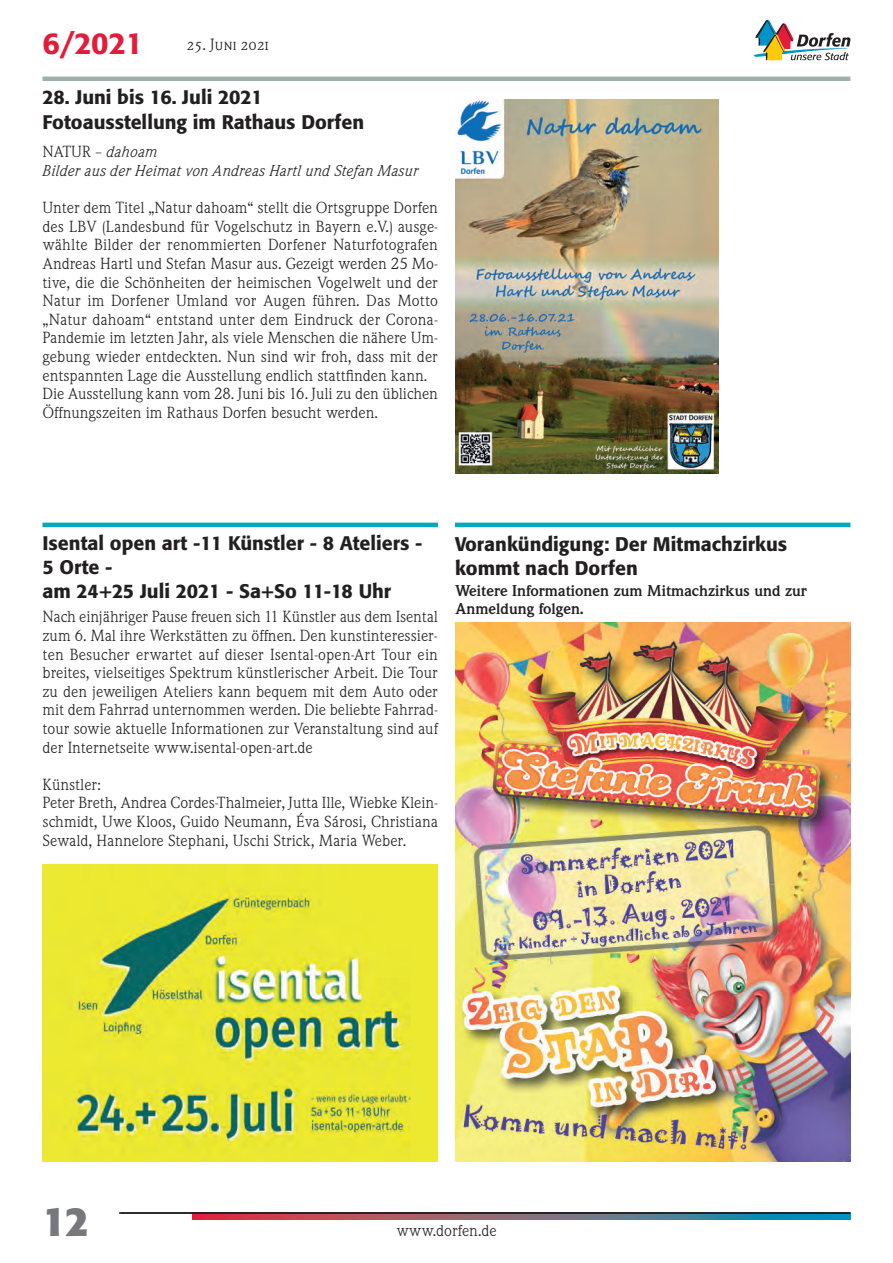
<style>
.page{position:relative;width:893px;height:1263px;background:#fff}
.page>*{position:absolute;margin:0;border:0;box-sizing:border-box;transform-origin:0 0}
.t1{font:700 40.5px "Formata";color:#76787b}
.t2{font:500 30px "Formata";color:#e41c3b}
.t3{font:500 19.5px/24.5px "Formata";color:#231f20}
.t4{font:15px/18.6px "Weidemann SB";color:#231f20}
.t5{font:italic 15px/18.6px "Weidemann SB";color:#231f20}
.t6{font:700 15px/18px "Weidemann SB";color:#231f20}
.t7{font:15px "Weidemann SB Caps";color:#231f20}
.s1{font-style:normal}
</style>
<div class="page">
<svg style="left:754px;top:20px;width:96px;height:40px"></svg>
<svg style="left:192px;top:1214px;width:658px;height:5px;background:#7c697d"></svg>
<hr style="left:119px;top:1212px;width:731px;height:2px;background:#231f20">
<hr style="left:43px;top:77px;width:807px;height:4px;background:#9fb1a7">
<hr style="left:455px;top:523px;width:395px;height:4px;background:#00aabc">
<img style="left:455px;top:99px;width:263px;height:374px">
<img style="left:455px;top:622px;width:395px;height:540px">
<img style="left:43px;top:864px;width:395px;height:298px">
<hr style="left:43px;top:523px;width:395px;height:4px;background:#00aabc">
<h2 class="t2" style="left:43px;top:30px;width:102px">6/2021</h2>
<p class="t7" style="left:187px;top:36px;width:84px">25. Juni 2021</p>
<h3 class="t3" style="left:43px;top:87px;width:323px">28. Juni bis 16. Juli 2021<br>Fotoausstellung im Rathaus Dorfen</h3>
<p class="t5" style="left:43px;top:143px;width:378px"><span class="s1">NATUR –</span> dahoam<br>Bilder aus der Heimat von Andreas Hartl und Stefan Masur</p>
<p class="t4" style="left:43px;top:199px;width:397px">Unter dem Titel „Natur dahoam“ stellt die Ortsgruppe Dorfen des LBV (Landesbund für Vogelschutz in Bayern e.V.) ausge&shy;wählte Bilder der renommierten Dorfener Naturfotografen Andreas Hartl und Stefan Masur aus. Gezeigt werden 25 Mo&shy;tive, die die Schönheiten der heimischen Vogelwelt und der Natur im Dorfener Umland vor Augen führen. Das Motto „Natur dahoam“ entstand unter dem Eindruck der Corona-Pandemie im letzten Jahr, als viele Menschen die nähere Um&shy;gebung wieder entdeckten. Nun sind wir froh, dass mit der entspannten Lage die Ausstellung endlich stattfinden kann.<br>Die Ausstellung kann vom 28. Juni bis 16. Juli zu den üblichen Öffnungszeiten im Rathaus Dorfen besucht werden.</p>
<h3 class="t3" style="left:43px;top:533px;width:381px;line-height:24px">Isental open art -11 Künstler - 8 Ateliers -<br>5 Orte -<br>am 24+25 Juli 2021 - Sa+So 11-18 Uhr</h3>
<p class="t4" style="left:43px;top:608px;width:397px;text-align:justify">Nach einjähriger Pause freuen sich 11 Künstler aus dem Isental zum 6. Mal ihre Werkstätten zu öffnen. Den kunstinteressier&shy;ten Besucher erwartet auf dieser Isental-open-Art Tour ein breites, vielseitiges Spektrum künstlerischer Arbeit. Die Tour zu den jeweiligen Ateliers kann bequem mit dem Auto oder mit dem Fahrrad unternommen werden. Die beliebte Fahrrad&shy;tour sowie aktuelle Informationen zur Veranstaltung sind auf der Internetseite www.isental-open-art.de</p>
<p class="t4" style="left:43px;top:775px;width:397px">Künstler:<br>Peter Breth, Andrea Cordes-Thalmeier, Jutta Ille, Wiebke Klein&shy;schmidt, Uwe Kloos, Guido Neumann, Éva Sárosi, Christiana Sewald, Hannelore Stephani, Uschi Strick, Maria Weber.</p>
<h3 class="t3" style="left:455px;top:533px;width:334px">Vorankündigung: Der Mitmachzirkus kommt nach Dorfen</h3>
<p class="t6" style="left:455px;top:581px;width:354px">Weitere Informationen zum Mitmachzirkus und zur<br>Anmeldung folgen.</p>
<h1 class="t1" style="left:43px;top:1204px;width:48px">12</h1>
<p class="t4" style="left:396px;top:1222px;width:102px">www.dorfen.de</p>
</div>
